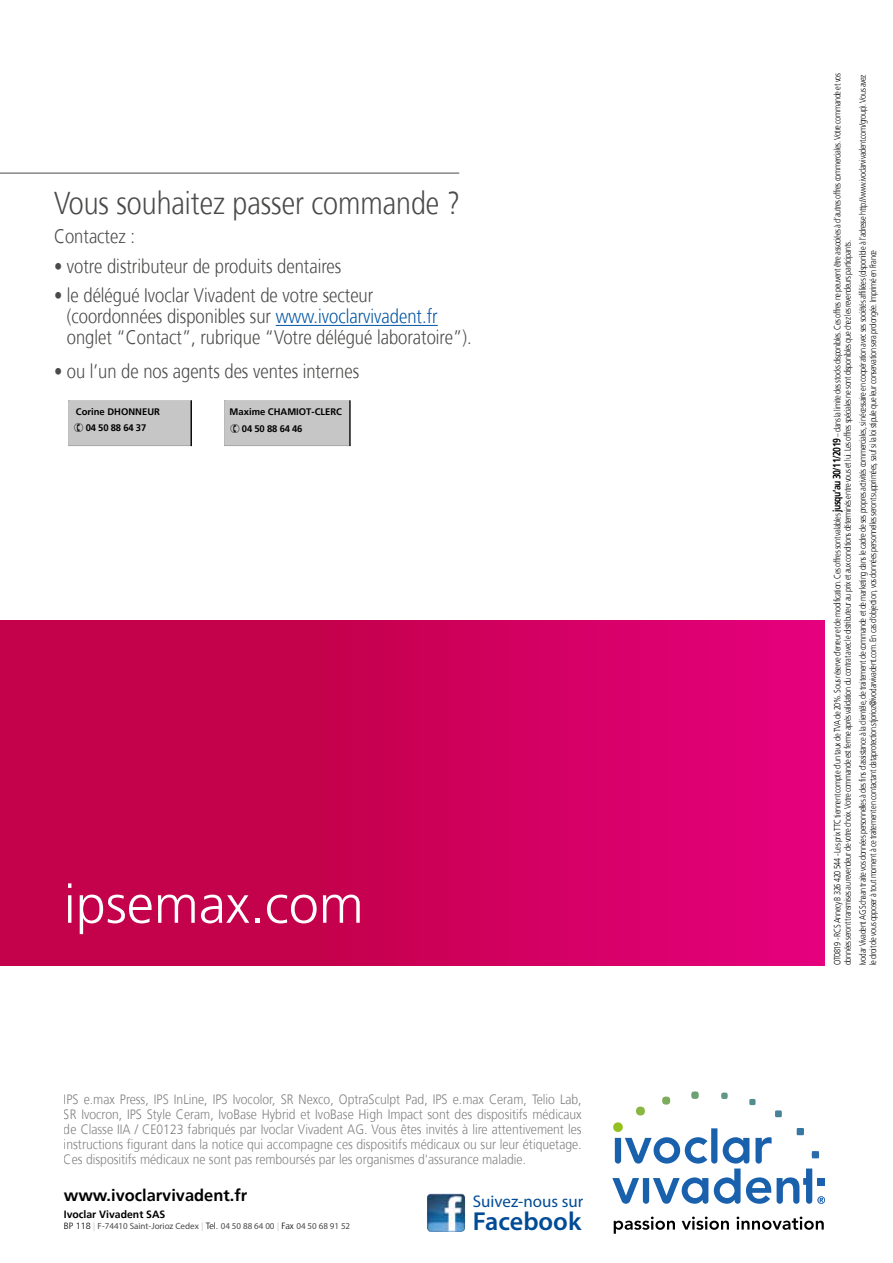
<style>
.page{position:relative;width:893px;height:1263px;background:#fff}
.page>*{position:absolute;margin:0;border:0;box-sizing:border-box;transform-origin:0 0}
.t1{font:300 54px "Frutiger";color:#fff}
.t2{font:300 31.5px "Frutiger";color:#4a4a49;scale:.85 1}
.t3{font:600 26.1px "Myriad Pro";color:#004b96}
.t4{font:300 19.5px/21px "Frutiger";color:#4a4a49;scale:.85 1}
.t5{font:16.95px "Myriad Pro";color:#004b96}
.t6{font:700 16.5px "Frutiger";color:#000}
.t7{font:300 13.5px/15px "Frutiger";color:#4a4a49;text-align:justify;scale:.9 1}
.t8{font:700 10.5px "Frutiger";color:#000}
.t9{font:700 9.45px/16px "Frutiger";color:#000;text-align:center}
.t10{font:300 9px/10.5px "Frutiger";letter-spacing:-.05em;color:#000;scale:.82 1}
.t11{font:9px "Myriad Pro";color:#4a4a49}
.s1{color:#0055a4}
.s2{font-family:"Frutiger";font-weight:300;color:#000}
.s3{font-family:"Frutiger";font-weight:300;color:#c6c6c6}
.s4{font-weight:700;font-size:10.5px}
</style>
<div class="page">
<svg style="left:612px;top:1091px;width:213px;height:113px"></svg>
<svg style="left:614px;top:1216px;width:61px;height:18px"></svg>
<svg style="left:682px;top:1216px;width:47px;height:14px"></svg>
<svg style="left:736px;top:1216px;width:88px;height:14px"></svg>
<img style="left:427px;top:1193px;width:38px;height:39px">
<div style="left:0;top:621px;width:825px;height:344px;background:linear-gradient(to right,#bc013f,#e10077)"></div>
<hr style="left:276px;top:325px;width:162px;height:1px;background:#0055a4">
<hr style="left:0;top:173px;width:459px;height:1px;background:#4a4a49">
<div style="left:67px;top:400px;width:125px;height:47px;background:#f7f7f7"></div>
<hr style="left:191px;top:400px;width:1px;height:46px;background:#000">
<div style="left:224px;top:400px;width:127px;height:47px;background:#f7f7f7"></div>
<hr style="left:349px;top:400px;width:2px;height:46px;background:#000">
<div style="left:68px;top:400px;width:123px;height:46px;background:#c6c6c6"></div>
<div style="left:224px;top:400px;width:126px;height:46px;background:#c6c6c6"></div>
<h2 class="t2" style="left:54px;top:185px;width:479px">Vous souhaitez passer commande ?</h2>
<h3 class="t4" style="left:54px;top:226px;width:97px">Contactez :</h3>
<h3 class="t4" style="left:54px;top:256px;width:340px">• votre distributeur de produits dentaires</h3>
<h3 class="t4" style="left:67px;top:285px;width:478px;text-indent:-13px">• le délégué Ivoclar Vivadent de votre secteur (coordonnées disponibles sur <span class="s1">www.ivoclarvivadent.fr </span>onglet “Contact”, rubrique “Votre délégué laboratoire”).</h3>
<h3 class="t4" style="left:54px;top:361px;width:361px">• ou l’un de nos agents des ventes internes</h3>
<p class="t9" style="left:76px;top:404px;width:86px">Corine DHONNEUR<br>04 50 88 64 37</p>
<p class="t9" style="left:242px;top:404px;width:102px;line-height:16.5px;text-align:left;text-indent:-12px">Maxime CHAMIOT-CLERC<br>04 50 88 64 46</p>
<h1 class="t1" style="left:64px;top:873px;width:301px">ipsemax.com</h1>
<p class="t7" style="left:64px;top:1092px;width:577px">IPS e.max Press, IPS InLine, IPS Ivocolor, SR Nexco, OptraSculpt Pad, IPS e.max Ceram, Telio Lab, SR Ivocron, IPS Style Ceram, IvoBase Hybrid et IvoBase High Impact sont des dispositifs médicaux de Classe IIA / CE0123 fabriqués par Ivoclar Vivadent AG. Vous êtes invités à lire attentivement les instructions figurant dans la notice qui accompagne ces dispositifs médicaux ou sur leur étiquetage.<br>Ces dispositifs médicaux ne sont pas remboursés par les organismes d'assurance maladie.</p>
<h3 class="t6" style="left:64px;top:1185px;width:185px">www.ivoclarvivadent.fr</h3>
<p class="t8" style="left:64px;top:1208px;width:103px">Ivoclar Vivadent SAS</p>
<p class="t11" style="left:64px;top:1220px;width:288px"><span class="s2">BP 118</span> <span class="s3">|</span> F-74410 Saint-Jorioz Cedex <span class="s3">|</span> <span class="s2">Tel.</span> 04 50 88 64 00 <span class="s3">|</span> <span class="s2">Fax</span> 04 50 68 91 52</p>
<h3 class="t5" style="left:473px;top:1191px;width:112px">Suivez-nous sur</h3>
<h3 class="t3" style="left:473px;top:1204px;width:110px">Facebook</h3>
<p class="t10" style="left:832px;top:965px;width:1090px;rotate:-90deg">OT0819 - RCS Annecy B 326 420 544 - Les prix TTC tiennent compte d‘un taux de TVA de 20%. Sous réserve d’erreur et de modification. Ces offres sont valables <span class="s4">jusqu’au 30/11/2019</span> – dans la limite des stocks disponibles. Ces offres ne peuvent être associées à d’autres offres commerciales. Votre commande et vos données seront transmises au revendeur de votre choix. Votre commande est ferme après validation du contrat avec le distributeur au prix et aux conditions déterminés entre vous et lui. Les offres spéciales ne sont disponibles que chez les revendeurs participants.</p>
<p class="t10" style="left:857px;top:965px;width:1088px;rotate:-90deg">Ivoclar Vivadent AG Schaan traite vos données personnelles à des fins d’assistance à la clientèle, de traitement de commande et de marketing dans le cadre de ses propres activités commerciales, si nécessaire en coopération avec ses sociétés affiliées (disponible à l’adresse http://www.ivoclarvivadent.com/group). Vous avez le droit de vous opposer à tout moment à ce traitement en contactant dataprotection.stjorioz@ivoclarvivadent.com. En cas d’objection, vos données personnelles seront supprimées, sauf si la loi stipule que leur conservation sera prolongée. Imprimé en France</p>
</div>
